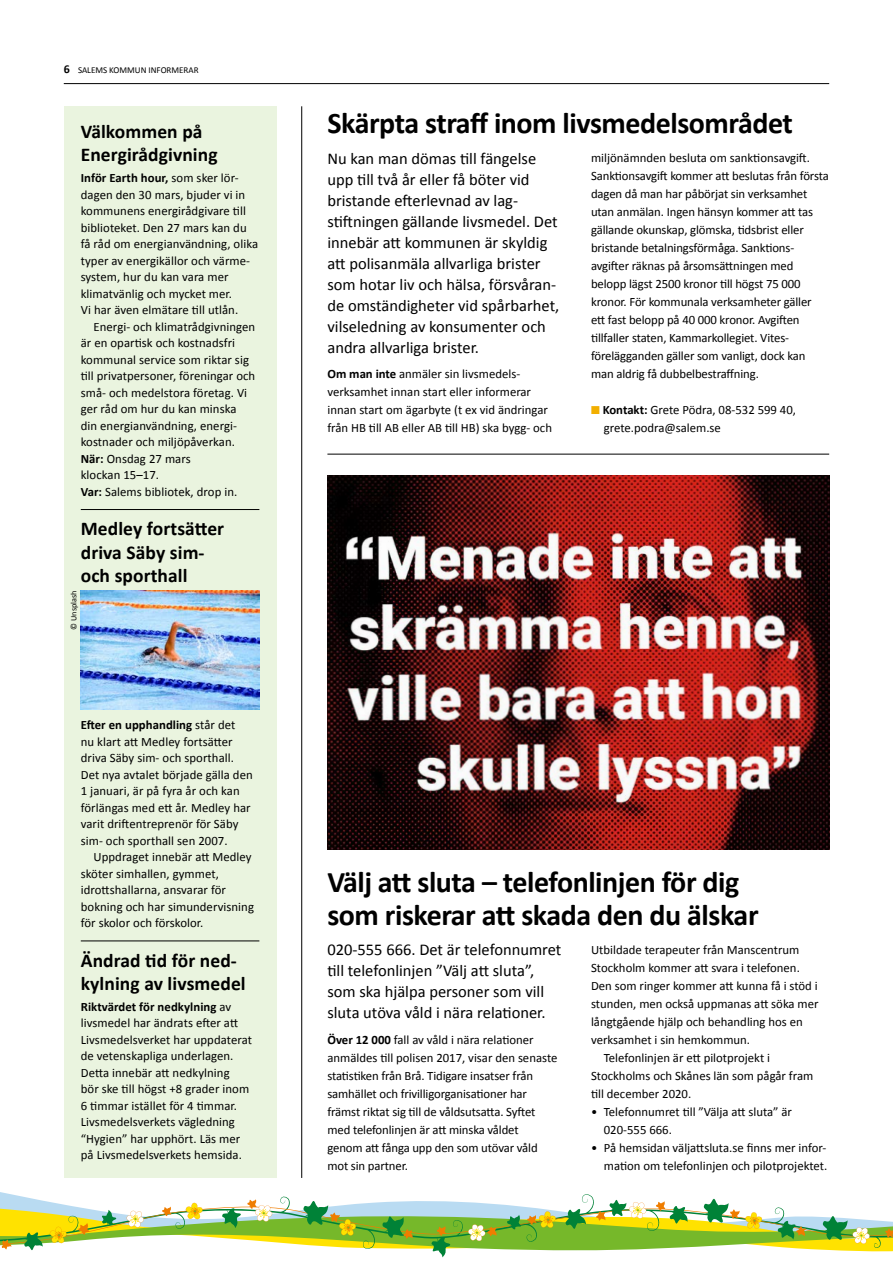
<style>
.page{position:relative;width:893px;height:1263px;background:#fff}
.page>*{position:absolute;margin:0;border:0;box-sizing:border-box;transform-origin:0 0}
.t1{font:700 30px/33px "Calibri";letter-spacing:-.015em;color:#000}
.t2{font:700 19.5px/23.4px "Calibri";letter-spacing:.005em;color:#000}
.t3{font:16.5px/21px "Calibri";color:#000}
.t4{font:12.75px/16.5px "Calibri";color:#000}
.t5{font:9px "Calibri";color:#000}
.t6{font:8.25px "Calibri";color:#000}
.s1{font-weight:700;font-size:12px}
.s2{font-weight:700}
.s3{color:#f2af00}
</style>
<div class="page">
<hr style="left:64px;top:83px;width:765px;height:1px;background:#000">
<svg style="left:0;top:1198px;width:893px;height:59px"></svg>
<hr style="left:301px;top:106px;width:1px;height:1072px;background:#000">
<div style="left:64px;top:106px;width:212px;height:1072px;background:#eaf4df"></div>
<hr style="left:81px;top:509px;width:178px;height:1px;background:#000">
<hr style="left:81px;top:941px;width:178px;height:1px;background:#000">
<img style="left:81px;top:590px;width:178px;height:119px">
<hr style="left:327px;top:454px;width:502px;height:1px;background:#000">
<img style="left:327px;top:475px;width:502px;height:375px">
<p class="t5" style="left:64px;top:64px;width:136px"><span class="s1">6</span> SALEMS KOMMUN INFORMERAR</p>
<h2 class="t2" style="left:81px;top:119px;width:138px">Välkommen på<br>Energirådgivning</h2>
<p class="t4" style="left:81px;top:169px;width:179px"><span class="s2">Inför Earth hour,</span> som sker lör&shy;dagen den 30 mars, bjuder vi in kommunens energirådgivare till biblioteket. Den 27 mars kan du få råd om energianvändning, olika typer av energikällor och värme&shy;system, hur du kan vara mer klimatvänlig och mycket mer.<br>Vi har även elmätare till utlån.</p>
<p class="t4" style="left:81px;top:317px;width:176px;text-indent:13px">Energi- och klimatrådgivningen är en opartisk och kostnadsfri kommunal service som riktar sig till privatpersoner, föreningar och små- och medelstora företag. Vi ger råd om hur du kan minska din energianvändning, energi&shy;kostnader och miljöpåverkan.<br><span class="s2">När:</span> Onsdag 27 mars<br>klockan 15–17.<br><span class="s2">Var:</span> Salems bibliotek, drop in.</p>
<h2 class="t2" style="left:81px;top:516px;width:145px">Medley fortsätter driva Säby sim&shy;och sporthall</h2>
<p class="t6" style="left:69px;top:630px;width:41px;rotate:-90deg">© Unsplash</p>
<p class="t4" style="left:81px;top:716px;width:174px"><span class="s2">Efter en upphandling</span> står det<br>nu klart att Medley fortsätter driva Säby sim- och sporthall.<br>Det nya avtalet började gälla den<br>1 januari, är på fyra år och kan förlängas med ett år. Medley har varit driftentreprenör för Säby sim- och sporthall sen 2007.</p>
<p class="t4" style="left:81px;top:848px;width:175px;text-indent:13px">Uppdraget innebär att Medley sköter simhallen, gymmet, idrottshallarna, ansvarar för bokning och har simundervisning för skolor och förskolor.</p>
<h2 class="t2" style="left:81px;top:947px;width:166px">Ändrad tid för ned&shy;kylning av livsmedel</h2>
<p class="t4" style="left:81px;top:998px;width:173px"><span class="s2">Riktvärdet för nedkylning</span> av livsmedel har ändrats efter att<br>Livsmedelsverket har uppdaterat de vetenskapliga underlagen.<br>Detta innebär att nedkylning<br>bör ske till högst +8 grader inom<br>6 timmar istället för 4 timmar.<br>Livsmedelsverkets vägledning “Hygien” har upphört. Läs mer på Livsmedelsverkets hemsida.</p>
<h1 class="t1" style="left:327px;top:105px;width:467px">Skärpta straff inom livsmedelsområdet</h1>
<p class="t3" style="left:327px;top:147px;width:233px">Nu kan man dömas till fängelse upp till två år eller få böter vid bristande efterlevnad av lag&shy;stiftningen gällande livsmedel. Det innebär att kommunen är skyldig att polisanmäla allvarliga brister som hotar liv och hälsa, försvåran&shy;de omständigheter vid spårbarhet, vilseledning av konsumenter och andra allvarliga brister.</p>
<p class="t4" style="left:327px;top:364px;width:226px;line-height:18px"><span class="s2">Om man inte</span> anmäler sin livsmedels&shy;verksamhet innan start eller informerar innan start om ägarbyte (t ex vid ändringar från HB till AB eller AB till HB) ska bygg- och</p>
<p class="t4" style="left:591px;top:148px;width:239px;line-height:18px">miljönämnden besluta om sanktionsavgift.<br>Sanktionsavgift kommer att beslutas från första dagen då man har påbörjat sin verksamhet utan anmälan. Ingen hänsyn kommer att tas gällande okunskap, glömska, tidsbrist eller bristande betalningsförmåga. Sanktions&shy;avgifter räknas på årsomsättningen med belopp lägst 2500 kronor till högst 75 000 kronor. För kommunala verksamheter gäller ett fast belopp på 40 000 kronor. Avgiften tillfaller staten, Kammarkollegiet. Vites&shy;förelägganden gäller som vanligt, dock kan man aldrig få dubbelbestraffning.</p>
<p class="t4" style="left:604px;top:400px;width:194px;line-height:18px;text-indent:-13px"><span class="s3">■</span> <span class="s2">Kontakt:</span> Grete Pödra, 08-532 599 40, grete.podra@salem.se</p>
<h1 class="t1" style="left:327px;top:864px;width:433px">Välj att sluta – telefonlinjen för dig som riskerar att skada den du älskar</h1>
<p class="t3" style="left:327px;top:939px;width:236px">020-555 666. Det är telefonnumret till telefonlinjen ”Välj att sluta”, som ska hjälpa personer som vill sluta utöva våld i nära relationer.</p>
<p class="t4" style="left:327px;top:1030px;width:232px;line-height:18px"><span class="s2">Över 12 000</span> fall av våld i nära relationer anmäldes till polisen 2017, visar den senaste statistiken från Brå. Tidigare insatser från samhället och frivilligorganisationer har främst riktat sig till de våldsutsatta. Syftet med telefonlinjen är att minska våldet<br>genom att fånga upp den som utövar våld mot sin partner.</p>
<p class="t4" style="left:591px;top:941px;width:210px">Utbildade terapeuter från Manscentrum</p>
<p class="t4" style="left:591px;top:959px;width:210px">Stockholm kommer att svara i telefonen.</p>
<p class="t4" style="left:591px;top:977px;width:228px">Den som ringer kommer att kunna få i stöd i</p>
<p class="t4" style="left:591px;top:995px;width:229px">stunden, men också uppmanas att söka mer</p>
<p class="t4" style="left:591px;top:1013px;width:213px">långtgående hjälp och behandling hos en</p>
<p class="t4" style="left:591px;top:1031px;width:161px">verksamhet i sin hemkommun.</p>
<p class="t4" style="left:604px;top:1049px;width:168px">Telefonlinjen är ett pilotprojekt i</p>
<p class="t4" style="left:591px;top:1067px;width:224px">Stockholms och Skånes län som pågår fram</p>
<p class="t4" style="left:591px;top:1085px;width:102px">till december 2020.</p>
<p class="t4" style="left:604px;top:1102px;width:190px;line-height:18px;text-indent:-13px">• Telefonnumret till ”Välja att sluta” är<br>020-555 666.</p>
<p class="t4" style="left:591px;top:1138px;width:238px;line-height:18px;text-align:right">• På hemsidan väljattsluta.se finns mer infor&shy;mation om telefonlinjen och pilotprojektet.</p>
</div>
